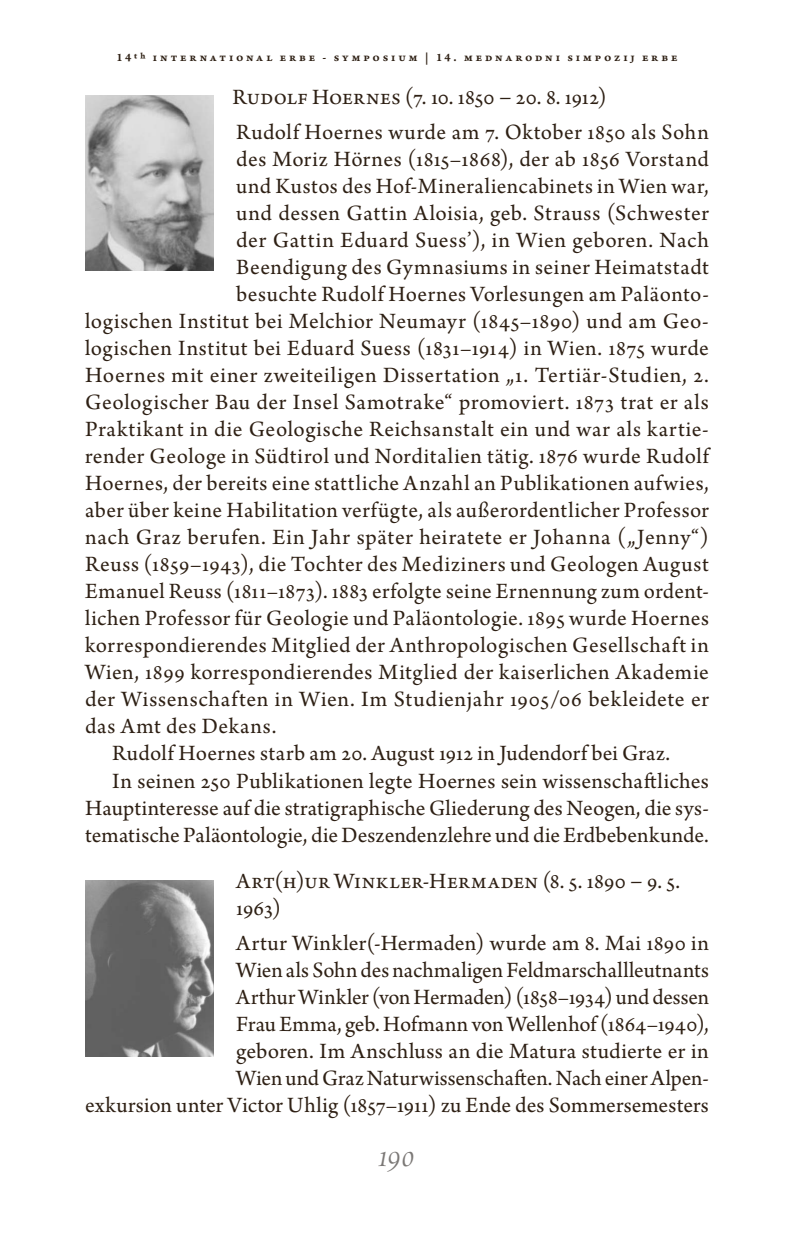
<style>
.page{position:relative;width:794px;height:1248px;background:#fff}
.page>*{position:absolute;margin:0;border:0;box-sizing:border-box;transform-origin:0 0}
.t1{font:36px "Arno Pro Light Italic Display";color:#7b7876}
.text_INDT_si{font:23px/27px "Arno Pro";letter-spacing:.02em;color:#2e2014;text-align:justify}
.text_INDT_si-2{font:23px/27px "Arno Pro";color:#2e2014;text-align:right}
.text_INDT_si-3{font:23px "Arno Pro";letter-spacing:.04em;color:#2e2014}
.podnaslov3{font:23px/27px "Arno Pro";letter-spacing:.02em;color:#2e2014}
.t2{font:12px "Arno Pro Smbd Caption";letter-spacing:.24em;color:#2e2014}
</style>
<div class="page">
<img style="left:85px;top:95px;width:128px;height:175px">
<img style="left:85px;top:880px;width:128px;height:176px">
<p class="t2" style="left:116px;top:50px;width:562px">14th international erbe - symposium | 14. mednarodni simpozij erbe</p>
<p class="podnaslov3" style="left:232px;top:85px;width:376px">Rudolf Hoernes (7. 10. 1850 − 20. 8. 1912)</p>
<p class="text_INDT_si" style="left:236px;top:120px;width:474px">Rudolf Hoernes wurde am 7. Oktober 1850 als Sohn</p>
<p class="text_INDT_si" style="left:236px;top:147px;width:474px">des Moriz Hörnes (1815–1868), der ab 1856 Vorstand</p>
<p class="text_INDT_si" style="left:236px;top:174px;width:474px">und Kustos des Hof-Mineraliencabinets in Wien war,</p>
<p class="text_INDT_si" style="left:236px;top:201px;width:474px">und dessen Gattin Aloisia, geb. Strauss (Schwester</p>
<p class="text_INDT_si" style="left:236px;top:228px;width:471px">der Gattin Eduard Suess’), in Wien geboren. Nach</p>
<p class="text_INDT_si" style="left:236px;top:255px;width:474px">Beendigung des Gymnasiums in seiner Heimatstadt</p>
<p class="text_INDT_si" style="left:236px;top:282px;width:474px">besuchte Rudolf Hoernes Vorlesungen am Paläonto-</p>
<p class="text_INDT_si" style="left:85px;top:309px;width:625px">logischen Institut bei Melchior Neumayr (1845–1890) und am Geo-</p>
<p class="text_INDT_si" style="left:85px;top:336px;width:625px">logischen Institut bei Eduard Suess (1831–1914) in Wien. 1875 wurde</p>
<p class="text_INDT_si" style="left:85px;top:363px;width:625px">Hoernes mit einer zweiteiligen Dissertation „1. Tertiär-Studien, 2.</p>
<p class="text_INDT_si" style="left:85px;top:390px;width:625px">Geologischer Bau der Insel Samotrake“ promoviert. 1873 trat er als</p>
<p class="text_INDT_si-3" style="left:85px;top:416px;width:625px">Praktikant in die Geologische Reichsanstalt ein und war als kartie-</p>
<p class="text_INDT_si" style="left:85px;top:444px;width:625px">render Geologe in Südtirol und Norditalien tätig. 1876 wurde Rudolf</p>
<p class="text_INDT_si" style="left:85px;top:471px;width:625px">Hoernes, der bereits eine stattliche Anzahl an Publikationen aufwies,</p>
<p class="text_INDT_si" style="left:85px;top:498px;width:625px">aber über keine Habilitation verfügte, als außerordentlicher Professor</p>
<p class="text_INDT_si" style="left:85px;top:525px;width:625px">nach Graz berufen. Ein Jahr später heiratete er Johanna („Jenny“)</p>
<p class="text_INDT_si" style="left:85px;top:552px;width:625px">Reuss (1859–1943), die Tochter des Mediziners und Geologen August</p>
<p class="text_INDT_si" style="left:85px;top:579px;width:625px">Emanuel Reuss (1811–1873). 1883 erfolgte seine Ernennung zum ordent-</p>
<p class="text_INDT_si" style="left:85px;top:606px;width:625px">lichen Professor für Geologie und Paläontologie. 1895 wurde Hoernes</p>
<p class="text_INDT_si" style="left:85px;top:633px;width:625px">korrespondierendes Mitglied der Anthropologischen Gesellschaft in</p>
<p class="text_INDT_si" style="left:85px;top:660px;width:625px">Wien, 1899 korrespondierendes Mitglied der kaiserlichen Akademie</p>
<p class="text_INDT_si-3" style="left:85px;top:686px;width:625px">der Wissenschaften in Wien. Im Studienjahr 1905/06 bekleidete er</p>
<p class="text_INDT_si" style="left:85px;top:714px;width:193px">das Amt des Dekans.</p>
<p class="text_INDT_si" style="left:112px;top:741px;width:560px">Rudolf Hoernes starb am 20. August 1912 in Judendorf bei Graz.</p>
<p class="text_INDT_si" style="left:85px;top:768px;width:625px;text-indent:27px">In seinen 250 Publikationen legte Hoernes sein wissenschaftliches Hauptinteresse auf die stratigraphische Gliederung des Neogen, die sys&shy;tematische Paläontologie, die Deszendenzlehre und die Erdbebenkunde.</p>
<p class="podnaslov3" style="left:236px;top:868px;width:445px">Art(h)ur Winkler-Hermaden (8. 5. 1890 − 9. 5.<br>1963)</p>
<p class="text_INDT_si-2" style="left:85px;top:930px;width:625px">Artur Winkler(-Hermaden) wurde am 8. Mai 1890 in<br>Wien als Sohn des nachmaligen Feldmarschallleutnants<br>Arthur Winkler (von Hermaden) (1858–1934) und dessen<br>Frau Emma, geb. Hofmann von Wellenhof (1864–1940),<br>geboren. Im Anschluss an die Matura studierte er in<br>Wien und Graz Naturwissenschaften. Nach einer Alpen-<br>exkursion unter Victor Uhlig (1857–1911) zu Ende des Sommersemesters</p>
<h1 class="t1" style="left:379px;top:1134px;width:38px">190</h1>
</div>
